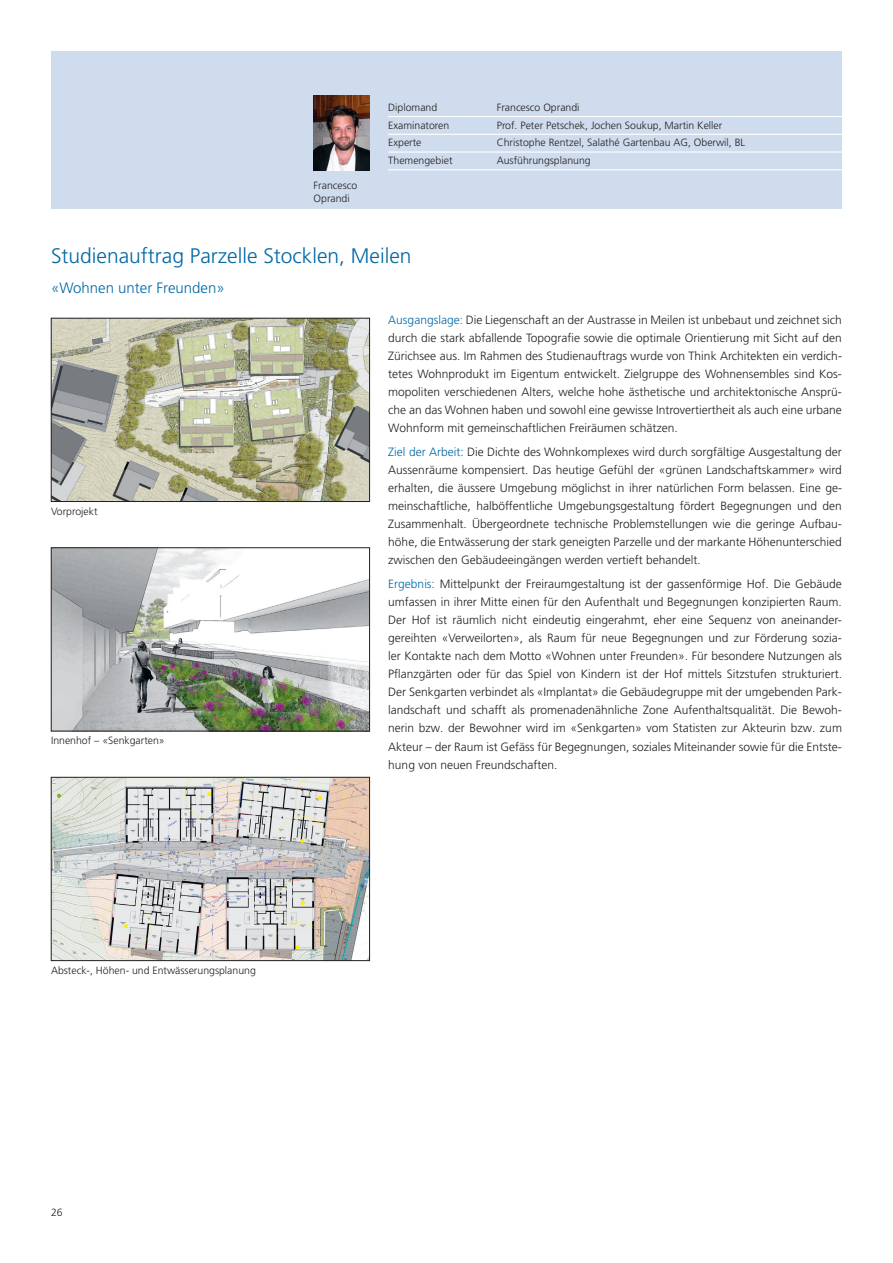
<style>
.page{position:relative;width:893px;height:1263px;background:#fff}
.page>*{position:absolute;margin:0;border:0;box-sizing:border-box;transform-origin:0 0}
.t1{font:300 21px "Frutiger LT Pro";color:#0068a5}
.t2{font:300 15px "Frutiger LT Pro";color:#0068a5}
.t3{font:300 12px/18px "Frutiger LT Pro";color:#231f20;text-align:justify}
.t4{font:300 10.5px/13.5px "Frutiger LT Pro";color:#231f20}
.s1{color:#0068a5}
</style>
<div class="page">
<div style="left:51px;top:51px;width:791px;height:157px;background:#cedced"></div>
<img style="left:53px;top:320px;width:315px;height:180px">
<div style="left:51px;top:318px;width:319px;height:184px;border:1px solid #231f20"></div>
<img style="left:53px;top:549px;width:315px;height:180px">
<div style="left:51px;top:547px;width:319px;height:184px;border:1px solid #231f20"></div>
<img style="left:53px;top:779px;width:315px;height:180px">
<div style="left:51px;top:777px;width:319px;height:184px;border:1px solid #231f20"></div>
<hr style="left:388px;top:116px;width:454px;height:1px;background:#fff">
<hr style="left:388px;top:134px;width:454px;height:1px;background:#fff">
<hr style="left:388px;top:151px;width:454px;height:2px;background:#fff">
<hr style="left:388px;top:169px;width:454px;height:1px;background:#fff">
<img style="left:314px;top:95px;width:56px;height:75px">
<p class="t4" style="left:314px;top:178px;width:45px">Francesco<br>Oprandi</p>
<p class="t4" style="left:388px;top:101px;width:51px">Diplomand</p>
<p class="t4" style="left:497px;top:101px;width:84px">Francesco Oprandi</p>
<p class="t4" style="left:388px;top:118px;width:63px">Examinatoren</p>
<p class="t4" style="left:497px;top:118px;width:227px">Prof. Peter Petschek, Jochen Soukup, Martin Keller</p>
<p class="t4" style="left:388px;top:136px;width:35px">Experte</p>
<p class="t4" style="left:497px;top:136px;width:250px">Christophe Rentzel, Salathé Gartenbau AG, Oberwil, BL</p>
<p class="t4" style="left:388px;top:154px;width:66px">Themengebiet</p>
<p class="t4" style="left:497px;top:154px;width:95px">Ausführungsplanung</p>
<h1 class="t1" style="left:51px;top:243px;width:362px">Studienauftrag Parzelle Stocklen, Meilen</h1>
<p class="t2" style="left:51px;top:279px;width:175px">«Wohnen unter Freunden»</p>
<p class="t4" style="left:51px;top:504px;width:48px">Vorprojekt</p>
<p class="t4" style="left:51px;top:734px;width:115px">Innenhof – «Senkgarten»</p>
<p class="t4" style="left:51px;top:963px;width:206px">Absteck-, Höhen- und Entwässerungsplanung</p>
<p class="t4" style="left:51px;top:1206px;width:13px">26</p>
<p class="t3" style="left:388px;top:311px;width:455px"><span class="s1">Ausgangslage:</span> Die Liegenschaft an der Austrasse in Meilen ist unbebaut und zeichnet sich durch die stark abfallende Topografie sowie die optimale Orientierung mit Sicht auf den Zürichsee aus. Im Rahmen des Studienauftrags wurde von Think Architekten ein verdich&shy;tetes Wohnprodukt im Eigentum entwickelt. Zielgruppe des Wohnensembles sind Kos&shy;mopoliten verschiedenen Alters, welche hohe ästhetische und architektonische Ansprü&shy;che an das Wohnen haben und sowohl eine gewisse Introvertiertheit als auch eine urbane Wohnform mit gemeinschaftlichen Freiräumen schätzen.</p>
<p class="t3" style="left:388px;top:443px;width:455px"><span class="s1">Ziel der Arbeit:</span> Die Dichte des Wohnkomplexes wird durch sorgfältige Ausgestaltung der Aussenräume kompensiert. Das heutige Gefühl der «grünen Landschaftskammer» wird erhalten, die äussere Umgebung möglichst in ihrer natürlichen Form belassen. Eine ge&shy;meinschaftliche, halböffentliche Umgebungsgestaltung fördert Begegnungen und den Zusammenhalt. Übergeordnete technische Problemstellungen wie die geringe Aufbau&shy;höhe, die Entwässerung der stark geneigten Parzelle und der markante Höhenunterschied zwischen den Gebäudeeingängen werden vertieft behandelt.</p>
<p class="t3" style="left:388px;top:575px;width:455px"><span class="s1">Ergebnis:</span> Mittelpunkt der Freiraumgestaltung ist der gassenförmige Hof. Die Gebäude umfassen in ihrer Mitte einen für den Aufenthalt und Begegnungen konzipierten Raum.<br>Der Hof ist räumlich nicht eindeutig eingerahmt, eher eine Sequenz von aneinander&shy;gereihten «Verweilorten», als Raum für neue Begegnungen und zur Förderung sozia&shy;ler Kontakte nach dem Motto «Wohnen unter Freunden». Für besondere Nutzungen als Pflanzgärten oder für das Spiel von Kindern ist der Hof mittels Sitzstufen strukturiert.<br>Der Senkgarten verbindet als «Implantat» die Gebäudegruppe mit der umgebenden Park&shy;landschaft und schafft als promenadenähnliche Zone Aufenthaltsqualität. Die Bewoh&shy;nerin bzw. der Bewohner wird im «Senkgarten» vom Statisten zur Akteurin bzw. zum Akteur – der Raum ist Gefäss für Begegnungen, soziales Miteinander sowie für die Entste&shy;hung von neuen Freundschaften.</p>
</div>
